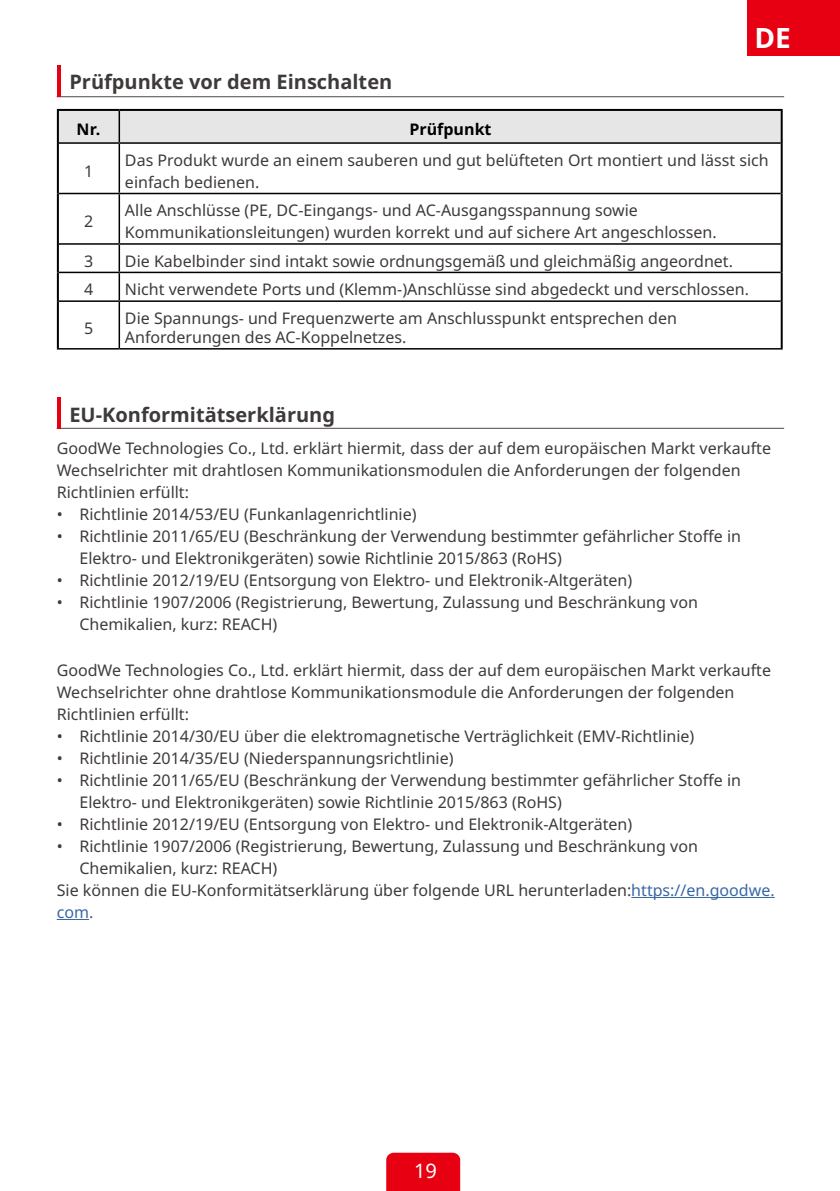
<style>
.page{position:relative;width:840px;height:1191px;background:#fff}
.page>*{position:absolute;margin:0;border:0;box-sizing:border-box;transform-origin:0 0}
.t1{font:700 28px "Noto Sans";color:#fff}
.t2{font:700 20px "Noto Sans";color:#3e3a39}
.t3{font:20px "Noto Sans";color:#fff}
.t4{font:16px/22px "Noto Sans";color:#3e3a39}
.t5{font:700 16px "Noto Sans";color:#000}
.t6{font:16px "Noto Sans";color:#3866a7}
.s1{color:#3866a7}
.s2{color:#575554}
</style>
<div class="page">
<div style="left:386px;top:1152px;width:74px;height:39px;background:#e60012"></div>
<div style="left:746px;top:0;width:93px;height:55px;background:#e60012"></div>
<hr style="left:57px;top:96px;width:726px;height:1px;background:#4c4948">
<hr style="left:57px;top:66px;width:3px;height:31px;background:#e60012">
<div style="left:59px;top:111px;width:721px;height:31px;background:#e6e6e6"></div>
<hr style="left:118px;top:144px;width:2px;height:49px;background:#000">
<hr style="left:59px;top:193px;width:60px;height:1px;background:#000">
<hr style="left:119px;top:193px;width:661px;height:1px;background:#000">
<hr style="left:118px;top:194px;width:2px;height:49px;background:#000">
<hr style="left:59px;top:243px;width:60px;height:2px;background:#000">
<hr style="left:119px;top:243px;width:661px;height:2px;background:#000">
<hr style="left:118px;top:245px;width:2px;height:27px;background:#000">
<hr style="left:59px;top:272px;width:60px;height:1px;background:#000">
<hr style="left:119px;top:272px;width:661px;height:1px;background:#000">
<hr style="left:118px;top:273px;width:2px;height:27px;background:#000">
<hr style="left:59px;top:300px;width:60px;height:2px;background:#000">
<hr style="left:119px;top:300px;width:661px;height:2px;background:#000">
<hr style="left:118px;top:302px;width:2px;height:46px;background:#000">
<hr style="left:57px;top:348px;width:62px;height:1px;background:#000">
<hr style="left:119px;top:348px;width:663px;height:1px;background:#000">
<hr style="left:57px;top:109px;width:62px;height:2px;background:#000">
<hr style="left:57px;top:111px;width:2px;height:32px;background:#000">
<hr style="left:119px;top:109px;width:663px;height:2px;background:#000">
<hr style="left:780px;top:111px;width:2px;height:32px;background:#000">
<hr style="left:118px;top:111px;width:2px;height:31px;background:#000">
<hr style="left:59px;top:142px;width:60px;height:2px;background:#000">
<hr style="left:119px;top:142px;width:661px;height:2px;background:#000">
<hr style="left:57px;top:143px;width:2px;height:50px;background:#000">
<hr style="left:780px;top:143px;width:2px;height:50px;background:#000">
<hr style="left:57px;top:193px;width:2px;height:51px;background:#000">
<hr style="left:780px;top:193px;width:2px;height:51px;background:#000">
<hr style="left:57px;top:244px;width:2px;height:28px;background:#000">
<hr style="left:780px;top:244px;width:2px;height:28px;background:#000">
<hr style="left:57px;top:272px;width:2px;height:29px;background:#000">
<hr style="left:780px;top:272px;width:2px;height:29px;background:#000">
<hr style="left:57px;top:301px;width:2px;height:47px;background:#000">
<hr style="left:780px;top:301px;width:2px;height:47px;background:#000">
<hr style="left:57px;top:428px;width:726px;height:1px;background:#4c4948">
<hr style="left:57px;top:397px;width:3px;height:31px;background:#e60012">
<hr style="left:631px;top:897px;width:143px;height:1px;background:#3866a7">
<hr style="left:57px;top:919px;width:32px;height:1px;background:#3866a7">
<h1 class="t1" style="left:754px;top:18px;width:38px">DE</h1>
<p class="t2" style="left:69px;top:68px;width:324px">Prüfpunkte vor dem Einschalten</p>
<p class="t5" style="left:77px;top:118px;width:25px">Nr.</p>
<p class="t5" style="left:409px;top:118px;width:84px">Prüfpunkt</p>
<p class="t4" style="left:84px;top:160px;width:11px">1</p>
<p class="t4" style="left:125px;top:149px;width:645px">Das Produkt wurde an einem sauberen und gut belüfteten Ort montiert und lässt sich einfach bedienen.</p>
<p class="t4" style="left:84px;top:211px;width:11px">2</p>
<p class="t4" style="left:125px;top:200px;width:593px">Alle Anschlüsse (PE, DC-Eingangs- und AC-Ausgangsspannung sowie<br>Kommunikationsleitungen) wurden korrekt und auf sichere Art angeschlossen.</p>
<p class="t4" style="left:84px;top:250px;width:11px">3</p>
<p class="t4" style="left:125px;top:250px;width:609px">Die Kabelbinder sind intakt sowie ordnungsgemäß und gleichmäßig angeordnet.</p>
<p class="t4" style="left:84px;top:279px;width:11px">4</p>
<p class="t4" style="left:125px;top:279px;width:625px">Nicht verwendete Ports und (Klemm-)Anschlüsse sind abgedeckt und verschlossen.</p>
<p class="t4" style="left:84px;top:317px;width:11px">5</p>
<p class="t4" style="left:125px;top:309px;width:553px;line-height:19.2px">Die Spannungs- und Frequenzwerte am Anschlusspunkt entsprechen den<br>Anforderungen des AC-Koppelnetzes.</p>
<p class="t2" style="left:69px;top:400px;width:267px">EU-Konformitätserklärung</p>
<p class="t4" style="left:57px;top:438px;width:715px">GoodWe Technologies Co., Ltd. erklärt hiermit, dass der auf dem europäischen Markt verkaufte<br>Wechselrichter mit drahtlosen Kommunikationsmodulen die Anforderungen der folgenden<br>Richtlinien erfüllt:</p>
<p class="t4" style="left:57px;top:504px;width:361px">• Richtlinie 2014/53/EU (Funkanlagenrichtlinie)</p>
<p class="t4" style="left:79px;top:526px;width:662px;text-indent:-23px">• Richtlinie 2011/65/EU (Beschränkung der Verwendung bestimmter gefährlicher Stoffe in<br>Elektro- und Elektronikgeräten) sowie Richtlinie 2015/863 (RoHS)</p>
<p class="t4" style="left:57px;top:570px;width:576px">• Richtlinie 2012/19/EU (Entsorgung von Elektro- und Elektronik-Altgeräten)</p>
<p class="t4" style="left:79px;top:592px;width:619px;text-indent:-23px">• Richtlinie 1907/2006 (Registrierung, Bewertung, Zulassung und Beschränkung von<br>Chemikalien, kurz: REACH)</p>
<p class="t4" style="left:57px;top:659px;width:715px">GoodWe Technologies Co., Ltd. erklärt hiermit, dass der auf dem europäischen Markt verkaufte<br>Wechselrichter ohne drahtlose Kommunikationsmodule die Anforderungen der folgenden<br>Richtlinien erfüllt:</p>
<p class="t4" style="left:57px;top:725px;width:638px">• Richtlinie 2014/30/EU über die elektromagnetische Verträglichkeit (EMV-Richtlinie)</p>
<p class="t4" style="left:57px;top:747px;width:398px">• Richtlinie 2014/35/EU (Niederspannungsrichtlinie)</p>
<p class="t4" style="left:79px;top:769px;width:662px;text-indent:-23px">• Richtlinie 2011/65/EU (Beschränkung der Verwendung bestimmter gefährlicher Stoffe in<br>Elektro- und Elektronikgeräten) sowie Richtlinie 2015/863 (RoHS)</p>
<p class="t4" style="left:57px;top:813px;width:576px">• Richtlinie 2012/19/EU (Entsorgung von Elektro- und Elektronik-Altgeräten)</p>
<p class="t4" style="left:57px;top:835px;width:642px">• Richtlinie 1907/2006 (Registrierung, Bewertung, Zulassung und Beschränkung von</p>
<p class="t4" style="left:79px;top:857px;width:199px">Chemikalien, kurz: REACH)</p>
<p class="t4" style="left:57px;top:879px;width:719px">Sie können die EU-Konformitätserklärung über folgende URL herunterladen:<span class="s1">https://en.goodwe.</span></p>
<p class="t6" style="left:57px;top:900px;width:38px">com<span class="s2">.</span></p>
<p class="t3" style="left:414px;top:1156px;width:24px">19</p>
</div>
